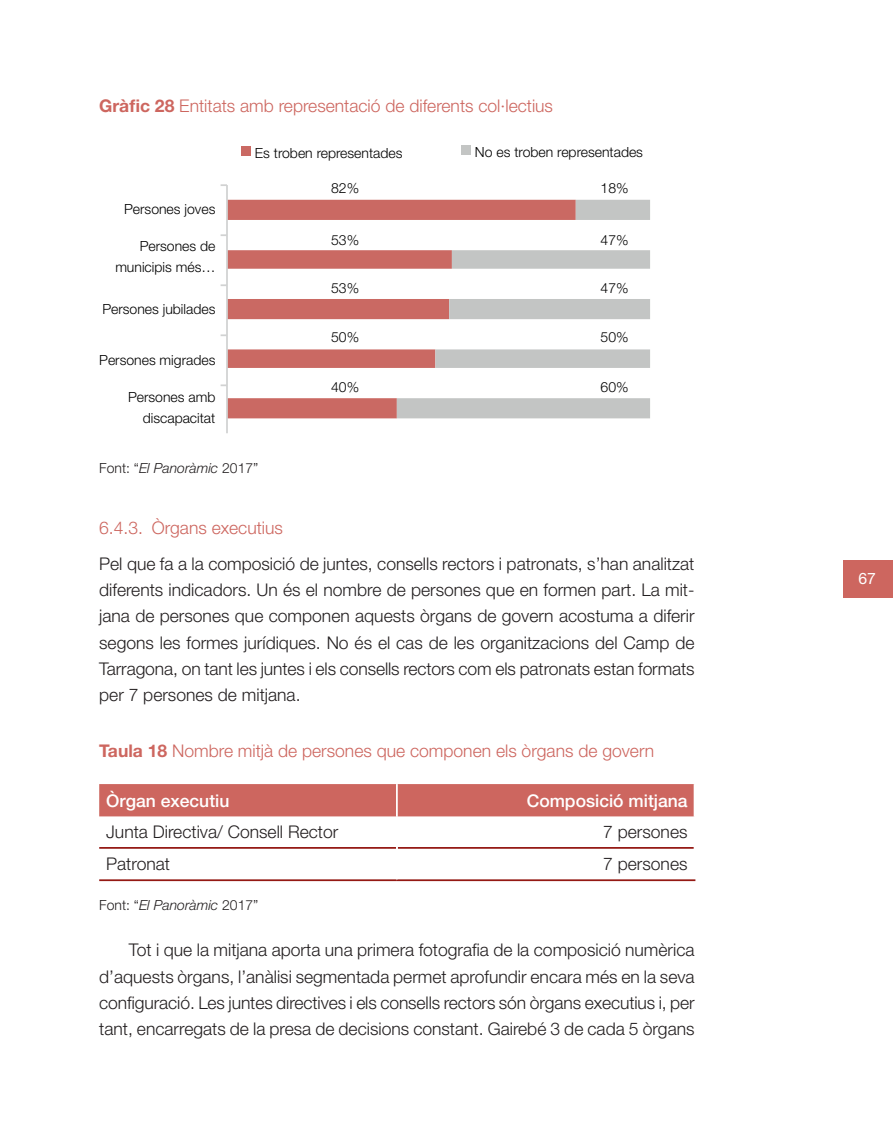
<style>
.page{position:relative;width:893px;height:1141px;background:#fff}
.page>*{position:absolute;margin:0;border:0;box-sizing:border-box;transform-origin:0 0}
.Text_SENSE_SAGNAR{font:300 17.5px/26.2px "Helvetica Neue LT Std";letter-spacing:-.005em;color:#231f20;text-align:justify}
.Text_sagnat{font:300 17.5px/26.2px "Helvetica Neue LT Std";color:#231f20;text-align:justify}
.Titol_TAULA{font:300 17.5px "Helvetica Neue LT Std";color:#cd665f}
.Titol_GRAFIC{font:300 17.5px "Helvetica Neue LT Std";color:#cd665f}
.Taula{font:300 17.5px "Helvetica Neue LT Std";color:#231f20}
.Taula_capçalera{font:500 17.5px "Helvetica Neue LT Std";color:#fff}
.Titol_3_-_H3{font:300 17.5px "Helvetica Neue LT Std";color:#cd665f}
.t1{font:15.75px "Helvetica Neue LT Std";color:#fff}
.t2{font:300 14px/21px "Helvetica Neue LT Std";color:#000001;text-align:right}
.Taula_Font{font:300 14px "Helvetica Neue LT Std";color:#231f20}
.s1{font-weight:700}
.s2{font-style:italic}
</style>
<div class="page">
<div style="left:844px;top:561px;width:49px;height:37px;background:#cd665f"></div>
<svg style="left:228px;top:200px;width:169px;height:218px"></svg>
<svg style="left:397px;top:200px;width:253px;height:218px"></svg>
<hr style="left:226px;top:185px;width:2px;height:248px;background:#d1d2d2">
<div style="left:242px;top:146px;width:9px;height:10px;background:#ca6963"></div>
<div style="left:462px;top:145px;width:9px;height:10px;background:#c3c5c4"></div>
<div style="left:99px;top:784px;width:595px;height:32px;background:#cd665f"></div>
<hr style="left:396px;top:784px;width:2px;height:32px;background:#fff">
<hr style="left:99px;top:847px;width:297px;height:2px;background:#941914">
<hr style="left:398px;top:847px;width:296px;height:2px;background:#941914">
<hr style="left:99px;top:879px;width:298px;height:2px;background:#941914">
<hr style="left:397px;top:879px;width:298px;height:2px;background:#941914">
<p class="Titol_GRAFIC" style="left:99px;top:95px;width:455px"><span class="s1">Gràfic 28</span> Entitats amb representació de diferents col·lectius</p>
<p class="t2" style="left:255px;top:142px;width:149px">Es troben representades</p>
<p class="t2" style="left:475px;top:142px;width:170px">No es troben representades</p>
<p class="t2" style="left:124px;top:198px;width:93px">Persones joves</p>
<p class="t2" style="left:115px;top:236px;width:102px">Persones de municipis més…</p>
<p class="t2" style="left:102px;top:298px;width:115px">Persones jubilades</p>
<p class="t2" style="left:99px;top:349px;width:118px">Persones migrades</p>
<p class="t2" style="left:128px;top:386px;width:89px">Persones amb discapacitat</p>
<p class="Taula_Font" style="left:99px;top:459px;width:161px">Font: “<span class="s2">El Panoràmic</span> 2017”</p>
<p class="t2" style="left:331px;top:178px;width:30px">82%</p>
<p class="t2" style="left:331px;top:229px;width:30px">53%</p>
<p class="t2" style="left:331px;top:277px;width:30px">53%</p>
<p class="t2" style="left:331px;top:326px;width:30px">50%</p>
<p class="t2" style="left:331px;top:376px;width:30px">40%</p>
<p class="t2" style="left:600px;top:178px;width:30px">18%</p>
<p class="t2" style="left:600px;top:229px;width:30px">47%</p>
<p class="t2" style="left:600px;top:277px;width:30px">47%</p>
<p class="t2" style="left:600px;top:326px;width:30px">50%</p>
<p class="t2" style="left:600px;top:376px;width:30px">60%</p>
<h3 class="Titol_3_-_H3" style="left:99px;top:517px;width:185px">6.4.3. Òrgans executius</h3>
<p class="Text_SENSE_SAGNAR" style="left:99px;top:550px;width:597px">Pel que fa a la composició de juntes, consells rectors i patronats, s’han analitzat diferents indicadors. Un és el nombre de persones que en formen part. La mit&shy;jana de persones que componen aquests òrgans de govern acostuma a diferir segons les formes jurídiques. No és el cas de les organitzacions del Camp de Tarragona, on tant les juntes i els consells rectors com els patronats estan formats per 7 persones de mitjana.</p>
<p class="Titol_TAULA" style="left:99px;top:740px;width:556px"><span class="s1">Taula 18</span> Nombre mitjà de persones que componen els òrgans de govern</p>
<p class="Taula_capçalera" style="left:106px;top:790px;width:125px">Òrgan executiu</p>
<p class="Taula_capçalera" style="left:527px;top:790px;width:162px">Composició mitjana</p>
<p class="Taula" style="left:106px;top:821px;width:234px">Junta Directiva/ Consell Rector</p>
<p class="Taula" style="left:603px;top:821px;width:86px">7 persones</p>
<p class="Taula" style="left:106px;top:853px;width:65px">Patronat</p>
<p class="Taula" style="left:603px;top:853px;width:86px">7 persones</p>
<p class="Taula_Font" style="left:99px;top:897px;width:161px">Font: “<span class="s2">El Panoràmic</span> 2017”</p>
<p class="Text_sagnat" style="left:99px;top:937px;width:597px;text-indent:30px">Tot i que la mitjana aporta una primera fotografia de la composició numèrica d’aquests òrgans, l’anàlisi segmentada permet aprofundir encara més en la seva configuració. Les juntes directives i els consells rectors són òrgans executius i, per tant, encarregats de la presa de decisions constant. Gairebé 3 de cada 5 òrgans</p>
<p class="t1" style="left:858px;top:569px;width:19px">67</p>
</div>
